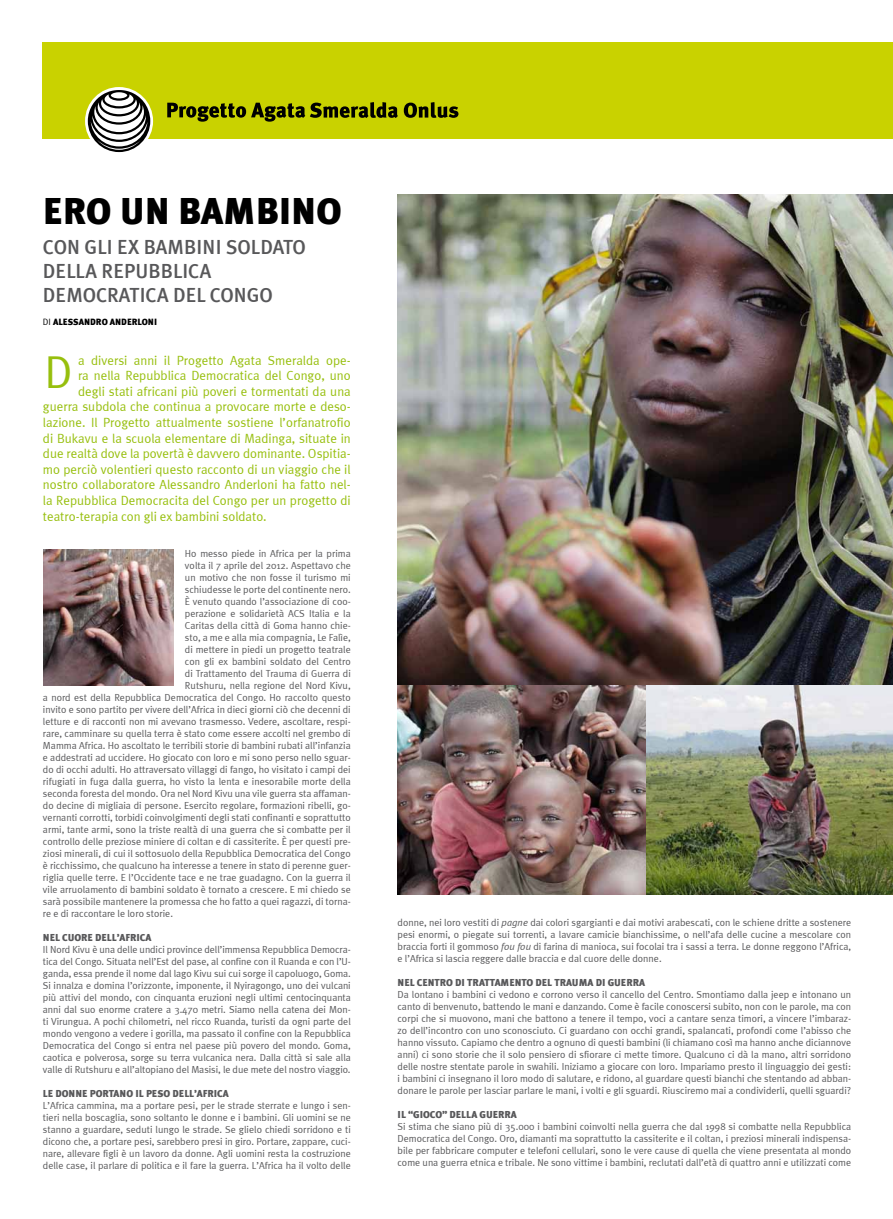
<style>
.page{position:relative;width:893px;height:1219px;background:#fff}
.page>*{position:absolute;margin:0;border:0;box-sizing:border-box;transform-origin:0 0}
.t1{font:45px "Meta Plus Normal";color:#97bf0d}
.t2{font:900 37px "Meta Plus";color:#000}
.t3{font:500 20px/24px "Meta Plus";color:#58585a}
.t4{font:13px "Meta Plus Normal";color:#97bf0d}
.t5{font:10px/12px "Meta Plus Normal";color:#58585a;text-align:justify}
.t6{font:900 10px "Meta Plus";color:#58585a}
.t7{font:900 9px "Meta Plus";color:#000}
.s1{font-family:"Meta Plus Normal";font-weight:400}
.s2{font-style:italic}
</style>
<div class="page">
<img style="left:398px;top:195px;width:495px;height:490px">
<img style="left:43px;top:550px;width:131px;height:136px">
<img style="left:646px;top:685px;width:247px;height:210px">
<img style="left:398px;top:685px;width:248px;height:210px">
<div style="left:43px;top:43px;width:850px;height:96px;background:#c9d200"></div>
<svg style="left:85px;top:87px;width:68px;height:68px"></svg>
<svg style="left:88px;top:90px;width:62px;height:62px"></svg>
<svg style="left:167px;top:102px;width:231px;height:20px"></svg>
<svg style="left:404px;top:102px;width:54px;height:16px"></svg>
<h2 class="t2" style="left:43px;top:190px;width:300px">ERO UN BAMBINO</h2>
<h3 class="t3" style="left:43px;top:235px;width:264px">CON GLI EX BAMBINI SOLDATO<br>DELLA REPUBBLICA<br>DEMOCRATICA DEL CONGO</h3>
<p class="t7" style="left:43px;top:317px;width:116px"><span class="s1">DI</span> ALESSANDRO ANDERLONI</p>
<h3 class="t4" style="left:78px;top:353px;width:274px">a diversi anni il Progetto Agata Smeralda ope-</h3>
<h3 class="t4" style="left:78px;top:368px;width:274px">ra nella Repubblica Democratica del Congo, uno</h3>
<h3 class="t4" style="left:78px;top:384px;width:274px">degli stati africani più poveri e tormentati da una</h3>
<h3 class="t4" style="left:43px;top:399px;width:309px">guerra subdola che continua a provocare morte e deso-</h3>
<h3 class="t4" style="left:43px;top:415px;width:309px">lazione. Il Progetto attualmente sostiene l’orfanatrofio</h3>
<h3 class="t4" style="left:43px;top:431px;width:309px">di Bukavu e la scuola elementare di Madinga, situate in</h3>
<h3 class="t4" style="left:43px;top:446px;width:309px">due realtà dove la povertà è davvero dominante. Ospitia-</h3>
<h3 class="t4" style="left:43px;top:462px;width:309px">mo perciò volentieri questo racconto di un viaggio che il</h3>
<h3 class="t4" style="left:43px;top:477px;width:309px">nostro collaboratore Alessandro Anderloni ha fatto nel-</h3>
<h3 class="t4" style="left:43px;top:493px;width:309px">la Repubblica Democracita del Congo per un progetto di</h3>
<h3 class="t4" style="left:43px;top:509px;width:225px">teatro-terapia con gli ex bambini soldato.</h3>
<p class="t5" style="left:185px;top:547px;width:167px">Ho messo piede in Africa per la prima</p>
<p class="t5" style="left:185px;top:559px;width:167px">volta il 7 aprile del 2012. Aspettavo che</p>
<p class="t5" style="left:185px;top:571px;width:167px">un motivo che non fosse il turismo mi</p>
<p class="t5" style="left:185px;top:583px;width:167px">schiudesse le porte del continente nero.</p>
<p class="t5" style="left:185px;top:595px;width:167px">È venuto quando l’associazione di coo-</p>
<p class="t5" style="left:185px;top:607px;width:167px">perazione e solidarietà ACS Italia e la</p>
<p class="t5" style="left:185px;top:619px;width:167px">Caritas della città di Goma hanno chie-</p>
<p class="t5" style="left:185px;top:631px;width:167px">sto, a me e alla mia compagnia, Le Falìe,</p>
<p class="t5" style="left:185px;top:643px;width:167px">di mettere in piedi un progetto teatrale</p>
<p class="t5" style="left:185px;top:655px;width:167px">con gli ex bambini soldato del Centro</p>
<p class="t5" style="left:185px;top:667px;width:167px">di Trattamento del Trauma di Guerra di</p>
<p class="t5" style="left:185px;top:679px;width:167px">Rutshuru, nella regione del Nord Kivu,</p>
<p class="t5" style="left:43px;top:691px;width:309px">a nord est della Repubblica Democratica del Congo. Ho raccolto questo</p>
<p class="t5" style="left:43px;top:703px;width:309px">invito e sono partito per vivere dell’Africa in dieci giorni ciò che decenni di</p>
<p class="t5" style="left:43px;top:715px;width:309px">letture e di racconti non mi avevano trasmesso. Vedere, ascoltare, respi-</p>
<p class="t5" style="left:43px;top:727px;width:309px">rare, camminare su quella terra è stato come essere accolti nel grembo di</p>
<p class="t5" style="left:43px;top:739px;width:309px">Mamma Africa. Ho ascoltato le terribili storie di bambini rubati all’infanzia</p>
<p class="t5" style="left:43px;top:751px;width:309px">e addestrati ad uccidere. Ho giocato con loro e mi sono perso nello sguar-</p>
<p class="t5" style="left:43px;top:763px;width:309px">do di occhi adulti. Ho attraversato villaggi di fango, ho visitato i campi dei</p>
<p class="t5" style="left:43px;top:775px;width:309px">rifugiati in fuga dalla guerra, ho visto la lenta e inesorabile morte della</p>
<p class="t5" style="left:43px;top:787px;width:309px">seconda foresta del mondo. Ora nel Nord Kivu una vile guerra sta affaman-</p>
<p class="t5" style="left:43px;top:799px;width:309px">do decine di migliaia di persone. Esercito regolare, formazioni ribelli, go-</p>
<p class="t5" style="left:43px;top:811px;width:309px">vernanti corrotti, torbidi coinvolgimenti degli stati confinanti e soprattutto</p>
<p class="t5" style="left:43px;top:823px;width:309px">armi, tante armi, sono la triste realtà di una guerra che si combatte per il</p>
<p class="t5" style="left:43px;top:835px;width:309px">controllo delle preziose miniere di coltan e di cassiterite. È per questi pre-</p>
<p class="t5" style="left:43px;top:847px;width:309px">ziosi minerali, di cui il sottosuolo della Repubblica Democratica del Congo</p>
<p class="t5" style="left:43px;top:859px;width:309px">è ricchissimo, che qualcuno ha interesse a tenere in stato di perenne guer-</p>
<p class="t5" style="left:43px;top:871px;width:309px">riglia quelle terre. E l’Occidente tace e ne trae guadagno. Con la guerra il</p>
<p class="t5" style="left:43px;top:883px;width:309px">vile arruolamento di bambini soldato è tornato a crescere. E mi chiedo se</p>
<p class="t5" style="left:43px;top:895px;width:309px">sarà possibile mantenere la promessa che ho fatto a quei ragazzi, di torna-</p>
<p class="t5" style="left:43px;top:907px;width:132px">re e di raccontare le loro storie.</p>
<p class="t6" style="left:43px;top:931px;width:110px">NEL CUORE DELL’AFRICA</p>
<p class="t5" style="left:43px;top:943px;width:309px">Il Nord Kivu è una delle undici province dell’immensa Repubblica Democra&shy;tica del Congo. Situata nell’Est del pase, al confine con il Ruanda e con l’U&shy;ganda, essa prende il nome dal lago Kivu sui cui sorge il capoluogo, Goma.<br>Si innalza e domina l’orizzonte, imponente, il Nyiragongo, uno dei vulcani più attivi del mondo, con cinquanta eruzioni negli ultimi centocinquanta anni dal suo enorme cratere a 3.470 metri. Siamo nella catena dei Mon&shy;ti Virungua. A pochi chilometri, nel ricco Ruanda, turisti da ogni parte del mondo vengono a vedere i gorilla, ma passato il confine con la Repubblica Democratica del Congo si entra nel paese più povero del mondo. Goma, caotica e polverosa, sorge su terra vulcanica nera. Dalla città si sale alla valle di Rutshuru e all’altopiano del Masisi, le due mete del nostro viaggio.</p>
<p class="t6" style="left:43px;top:1087px;width:187px">LE DONNE PORTANO IL PESO DELL’AFRICA</p>
<p class="t5" style="left:43px;top:1099px;width:309px">L’Africa cammina, ma a portare pesi, per le strade sterrate e lungo i sen&shy;tieri nella boscaglia, sono soltanto le donne e i bambini. Gli uomini se ne stanno a guardare, seduti lungo le strade. Se glielo chiedi sorridono e ti dicono che, a portare pesi, sarebbero presi in giro. Portare, zappare, cuci&shy;nare, allevare figli è un lavoro da donne. Agli uomini resta la costruzione delle case, il parlare di politica e il fare la guerra. L’Africa ha il volto delle</p>
<h1 class="t1" style="left:44px;top:346px;width:30px">D</h1>
<p class="t5" style="left:398px;top:917px;width:455px">donne, nei loro vestiti di <span class="s2">pagne</span> dai colori sgargianti e dai motivi arabescati, con le schiene dritte a sostenere pesi enormi, o piegate sui torrenti, a lavare camicie bianchissime, o nell’afa delle cucine a mescolare con braccia forti il gommoso <span class="s2">fou fou</span> di farina di manioca, sui focolai tra i sassi a terra. Le donne reggono l’Africa, e l’Africa si lascia reggere dalle braccia e dal cuore delle donne.</p>
<p class="t6" style="left:398px;top:977px;width:249px">NEL CENTRO DI TRATTAMENTO DEL TRAUMA DI GUERRA</p>
<p class="t5" style="left:398px;top:989px;width:455px">Da lontano i bambini ci vedono e corrono verso il cancello del Centro. Smontiamo dalla jeep e intonano un canto di benvenuto, battendo le mani e danzando. Come è facile conoscersi subito, non con le parole, ma con corpi che si muovono, mani che battono a tenere il tempo, voci a cantare senza timori, a vincere l’imbaraz&shy;zo dell’incontro con uno sconosciuto. Ci guardano con occhi grandi, spalancati, profondi come l’abisso che hanno vissuto. Capiamo che dentro a ognuno di questi bambini (li chiamano così ma hanno anche diciannove anni) ci sono storie che il solo pensiero di sfiorare ci mette timore. Qualcuno ci dà la mano, altri sorridono delle nostre stentate parole in swahili. Iniziamo a giocare con loro. Impariamo presto il linguaggio dei gesti: i bambini ci insegnano il loro modo di salutare, e ridono, al guardare questi bianchi che stentando ad abban&shy;donare le parole per lasciar parlare le mani, i volti e gli sguardi. Riusciremo mai a condividerli, quelli sguardi?</p>
<p class="t6" style="left:398px;top:1109px;width:121px">IL “GIOCO” DELLA GUERRA</p>
<p class="t5" style="left:398px;top:1121px;width:455px">Si stima che siano più di 35.000 i bambini coinvolti nella guerra che dal 1998 si combatte nella Repubblica Democratica del Congo. Oro, diamanti ma soprattutto la cassiterite e il coltan, i preziosi minerali indispensa&shy;bile per fabbricare computer e telefoni cellulari, sono le vere cause di quella che viene presentata al mondo come una guerra etnica e tribale. Ne sono vittime i bambini, reclutati dall’età di quattro anni e utilizzati come</p>
</div>
